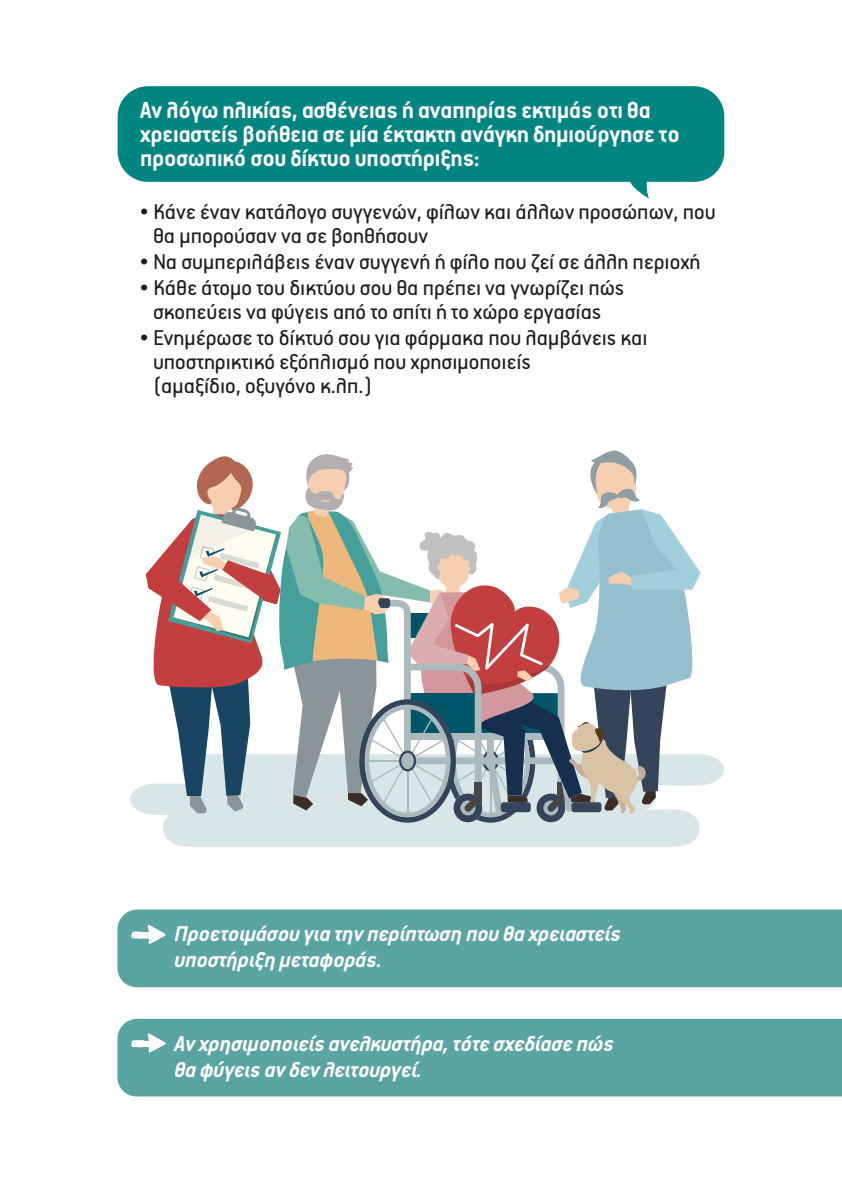
<style>
.page{position:relative;width:842px;height:1191px;background:#fff}
.page>*{position:absolute;margin:0;border:0;box-sizing:border-box;transform-origin:0 0}
.t1{font:700 26px/24px "PF Premier Text";color:#fff}
.t2{font:24px/24px "PF Premier Text";color:#1d1d1b}
.t3{font:italic 700 24px/26px "PF Premier Text";color:#fff}
</style>
<div class="page">
<div style="left:117px;top:909px;width:725px;height:78px;background:#5aa4a2"></div>
<div style="left:117px;top:1018px;width:725px;height:78px;background:#5aa4a2"></div>
<svg style="left:130px;top:754px;width:594px;height:93px;fill:#d9e6e7"></svg>
<svg style="left:146px;top:450px;width:555px;height:372px"></svg>
<svg style="left:118px;top:86px;width:606px;height:113px;fill:#008581"></svg>
<svg style="left:131px;top:924px;width:35px;height:20px"></svg>
<svg style="left:131px;top:1033px;width:35px;height:19px"></svg>
<p class="t1" style="left:140px;top:98px;width:541px">Αν λόγω ηλικίας, ασθένειας ή αναπηρίας εκτιµάς οτι θα χρειαστείς βοήθεια σε µία έκτακτη ανάγκη δηµιούργησε το προσωπικό σου δίκτυο υποστήριξης:</p>
<p class="t2" style="left:153px;top:200px;width:564px;text-indent:-14px">• Κάνε έναν κατάλογο συγγενών, φίλων και άλλων προσώπων, που θα µπορούσαν να σε βοηθήσουν</p>
<p class="t2" style="left:139px;top:250px;width:563px">• Να συµπεριλάβεις έναν συγγενή ή φίλο που ζεί σε άλλη περιοχή</p>
<p class="t2" style="left:139px;top:276px;width:487px;text-align:center">• Κάθε άτοµο του δικτύου σου θα πρέπει να γνωρίζει πώς σκοπεύεις να φύγεις από το σπίτι ή το χώρο εργασίας</p>
<p class="t2" style="left:153px;top:326px;width:496px;text-indent:-14px">• Ενηµέρωσε το δίκτυό σου για φάρµακα που λαµβάνεις και υποστηρικτικό εξόπλισµό που χρησιµοποιείς<br>(αµαξίδιο, οξυγόνο κ.λπ.)</p>
<p class="t3" style="left:174px;top:920px;width:448px">Προετοιµάσου για την περίπτωση που θα χρειαστείς υποστήριξη µεταφοράς.</p>
<p class="t3" style="left:174px;top:1030px;width:441px">Αν χρησιµοποιείς ανελκυστήρα, τότε σχεδίασε πώς θα φύγεις αν δεν λειτουργεί.</p>
</div>
